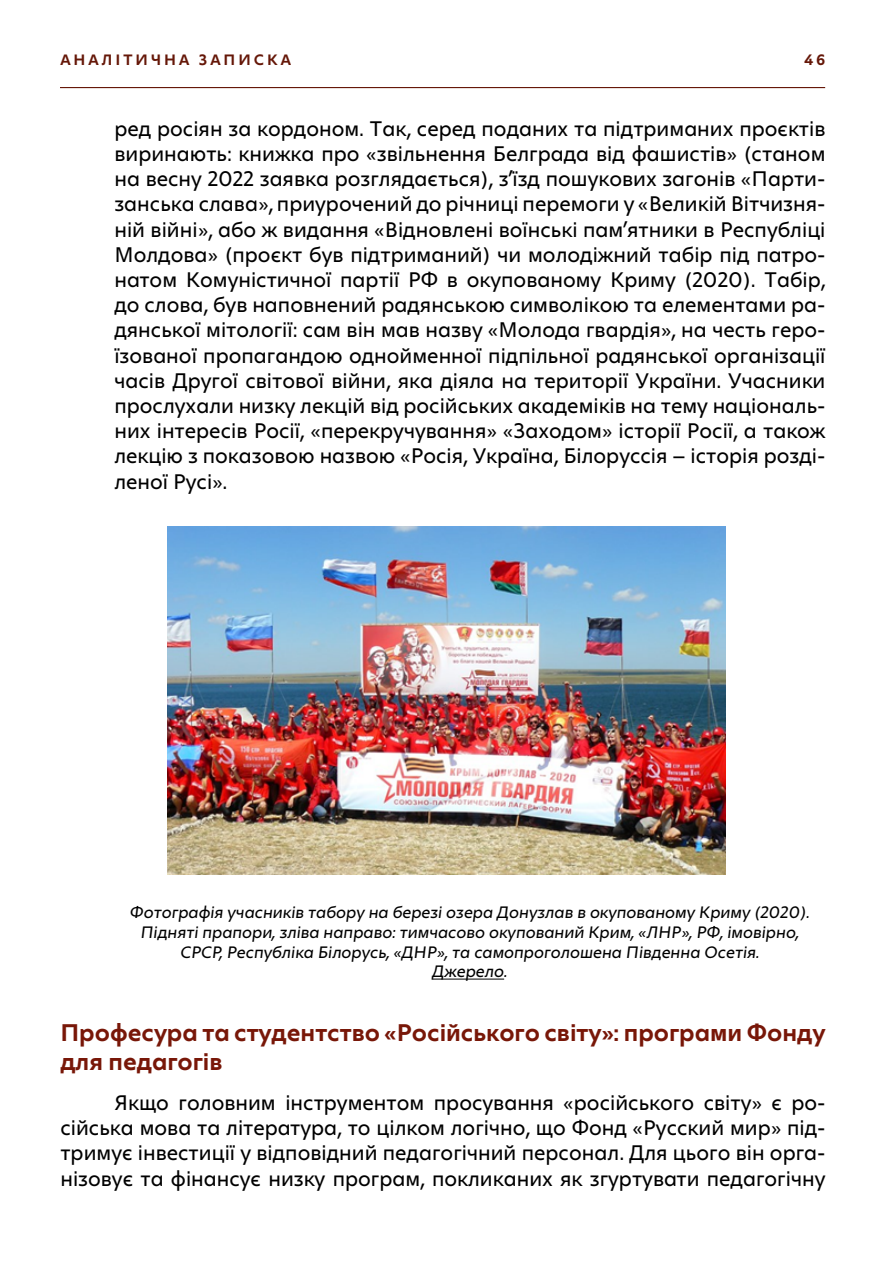
<style>
.page{position:relative;width:893px;height:1263px;background:#fff}
.page>*{position:absolute;margin:0;border:0;box-sizing:border-box;transform-origin:0 0}
.t1{font:700 24px/28.8px "Ukrainian Institute";color:#781708}
.t2{font:21px/25.2px "Ukrainian Institute";color:#000;text-align:justify}
.t3{font:italic 16.5px/19.8px "Ukrainian Institute";color:#000;text-align:center}
.t4{font:700 15px "Ukrainian Institute";letter-spacing:.2em;color:#651708}
</style>
<div class="page">
<hr style="left:60px;top:87px;width:765px;height:1px;background:#651708">
<hr style="left:432px;top:979px;width:72px;height:1px;background:#000">
<img style="left:167px;top:527px;width:559px;height:347px">
<p class="t4" style="left:60px;top:51px;width:232px">АНАЛІТИЧНА ЗАПИСКА</p>
<p class="t4" style="left:804px;top:51px;width:22px">46</p>
<p class="t2" style="left:114px;top:116px;width:713px">ред росіян за кордоном. Так, серед поданих та підтриманих проєктів виринають: книжка про «звільнення Белграда від фашистів» (станом на весну 2022 заявка розглядається), з’їзд пошукових загонів «Парти&shy;занська слава», приурочений до річниці перемоги у «Великій Вітчизня&shy;ній війні», або ж видання «Відновлені воїнські пам’ятники в Республіці Молдова» (проєкт був підтриманий) чи молодіжний табір під патро&shy;натом Комуністичної партії РФ в окупованому Криму (2020). Табір, до слова, був наповнений радянською символікою та елементами ра&shy;дянської мітології: сам він мав назву «Молода гвардія», на честь геро&shy;їзованої пропагандою однойменної підпільної радянської організації часів Другої світової війни, яка діяла на території України. Учасники прослухали низку лекцій від російських академіків на тему національ&shy;них інтересів Росії, «перекручування» «Заходом» історії Росії, а також лекцію з показовою назвою «Росія, Україна, Білоруссія – історія розді&shy;леної Русі».</p>
<p class="t3" style="left:130px;top:902px;width:681px">Фотографія учасників табору на березі озера Донузлав в окупованому Криму (2020).<br>Підняті прапори, зліва направо: тимчасово окупований Крим, «ЛНР», РФ, імовірно, СРСР, Республіка Білорусь, «ДНР», та самопроголошена Південна Осетія.<br>Джерело.</p>
<p class="t1" style="left:60px;top:1018px;width:767px">Професура та студентство «Російського світу»: програми Фонду для педагогів</p>
<p class="t2" style="left:60px;top:1090px;width:767px;text-indent:54px">Якщо головним інструментом просування «російського світу» є ро&shy;сійська мова та література, то цілком логічно, що Фонд «Русский мир» під&shy;тримує інвестиції у відповідний педагогічний персонал. Для цього він орга&shy;нізовує та фінансує низку програм, покликаних як згуртувати педагогічну</p>
</div>
